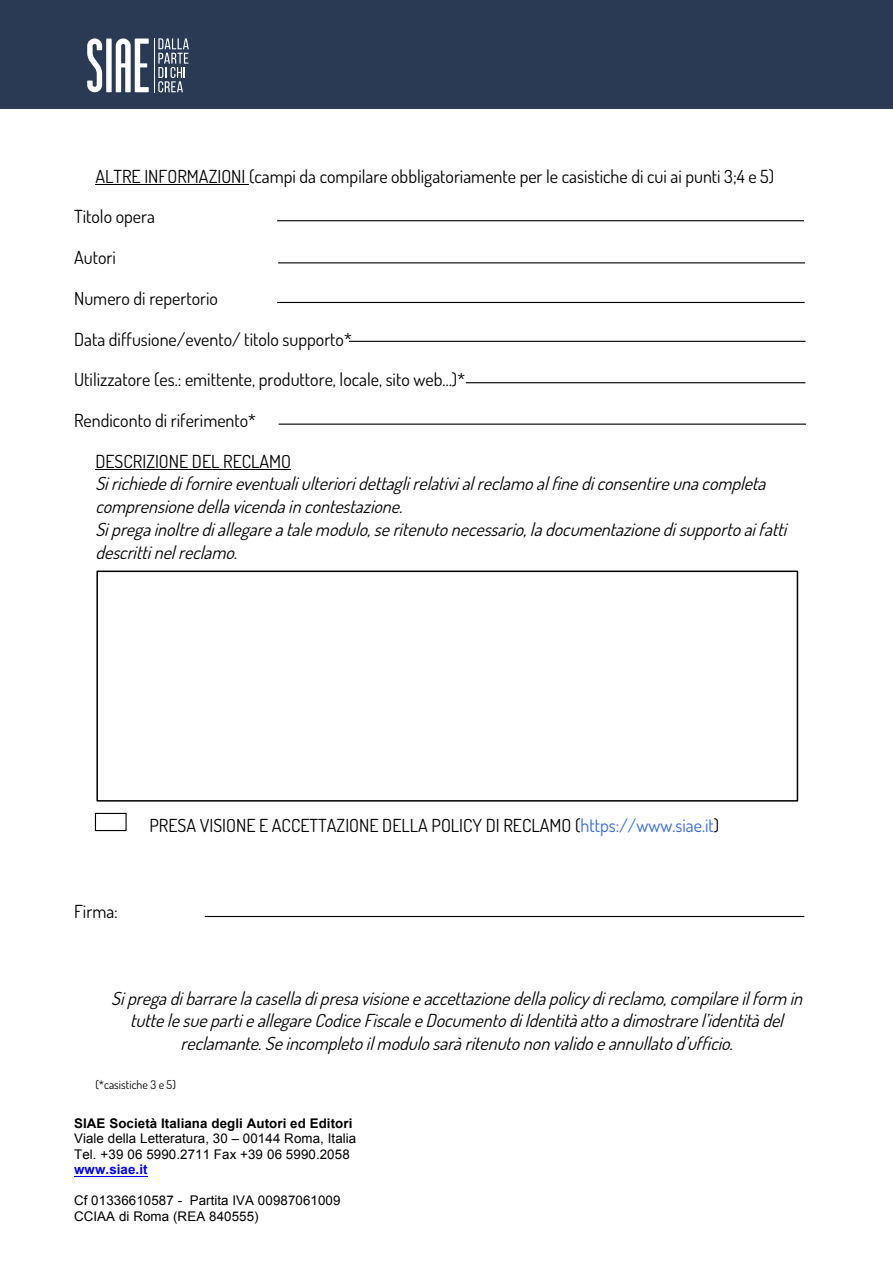
<style>
.page{position:relative;width:893px;height:1263px;background:#fff}
.page>*{position:absolute;margin:0;border:0;box-sizing:border-box;transform-origin:0 0}
.t1{font:italic 18px/22.8px "Dosis";color:#000}
.t2{font:18px "Dosis";color:#000}
.t3{font:13.35px/15.5px "Arial";letter-spacing:.01em;color:#000}
.t4{font:700 13.35px "Arial";letter-spacing:.01em;color:#000}
.t5{font:700 13.35px "Arial";letter-spacing:.01em;color:#00f}
.t6{font:11.85px "Dosis";letter-spacing:.005em;color:#000}
.s1{color:#36f}
</style>
<div class="page">
<hr style="left:74px;top:1176px;width:74px;height:1px;background:#00f">
<hr style="left:95px;top:184px;width:154px;height:1px;background:#000">
<hr style="left:95px;top:469px;width:196px;height:1px;background:#000">
<div style="left:96px;top:570px;width:702px;height:231px;border:2px solid #000"></div>
<img style="left:98px;top:577px;width:699px;height:217px">
<div style="left:95px;top:813px;width:32px;height:18px;border:1px solid #000"></div>
<hr style="left:205px;top:916px;width:599px;height:1px;background:#000">
<hr style="left:277px;top:220px;width:527px;height:1px;background:#000">
<hr style="left:277px;top:302px;width:528px;height:1px;background:#000">
<hr style="left:278px;top:262px;width:527px;height:1px;background:#000">
<hr style="left:466px;top:382px;width:339px;height:1px;background:#000">
<hr style="left:279px;top:424px;width:527px;height:1px;background:#000">
<hr style="left:349px;top:341px;width:456px;height:1px;background:#000">
<div style="left:0;top:0;width:893px;height:108px;background:#2a3a54"></div>
<div style="left:106px;top:39px;width:6px;height:53px;background:#fff"></div>
<svg style="left:116px;top:38px;width:33px;height:54px"></svg>
<svg style="left:87px;top:38px;width:15px;height:54px"></svg>
<svg style="left:158px;top:38px;width:31px;height:54px"></svg>
<hr style="left:154px;top:38px;width:1px;height:54px;background:#fff">
<p class="t2" style="left:95px;top:164px;width:680px">ALTRE INFORMAZIONI (campi da compilare obbligatoriamente per le casistiche di cui ai punti 3;4 e 5)</p>
<p class="t2" style="left:74px;top:205px;width:82px">Titolo opera</p>
<p class="t2" style="left:74px;top:245px;width:43px">Autori</p>
<p class="t2" style="left:74px;top:286px;width:145px">Numero di repertorio</p>
<p class="t2" style="left:74px;top:327px;width:279px">Data diffusione/evento/ titolo supporto*</p>
<p class="t2" style="left:74px;top:368px;width:393px">Utilizzatore (es.: emittente, produttore, locale, sito web…)*</p>
<p class="t2" style="left:74px;top:409px;width:183px">Rendiconto di riferimento*</p>
<p class="t2" style="left:95px;top:449px;width:197px">DESCRIZIONE DEL RECLAMO</p>
<p class="t1" style="left:95px;top:472px;width:698px">Sirichiededifornireeventualiulteriori dettaglirelativialreclamoalfinediconsentireunacompleta comprensionedellavicendaincontestazione.<br>Sipregainoltrediallegareatalemodulo,seritenutonecessario,ladocumentazionedisupportoaifatti descrittinelreclamo.</p>
<p class="t2" style="left:74px;top:900px;width:45px">Firma:</p>
<p class="t2" style="left:149px;top:813px;width:571px">PRESA VISIONE E ACCETTAZIONE DELLA POLICY DI RECLAMO (<span class="s1">https://www.siae.it</span>)</p>
<p class="t1" style="left:111px;top:986px;width:698px;text-align:center">Sipregadibarrarelacaselladipresavisioneeaccettazionedellapolicydireclamo,compilareilform in tuttelesuepartieallegareCodiceFiscaleeDocumentodiIdentitàattoadimostrarel’identitàdel reclamante.Seincompletoilmodulosaràritenutononvalidoeannullatod’ufficio.</p>
<p class="t6" style="left:95px;top:1077px;width:82px">(*casistiche 3 e 5)</p>
<p class="t4" style="left:74px;top:1114px;width:280px">SIAE Società Italiana degli Autori ed Editori</p>
<p class="t3" style="left:74px;top:1131px;width:284px">Viale della Letteratura, 30 – 00144 Roma, Italia<br>Tel. +39 06 5990.2711 Fax +39 06 5990.2058</p>
<p class="t5" style="left:74px;top:1160px;width:75px">www.siae.it</p>
<p class="t3" style="left:74px;top:1192px;width:268px;line-height:15.9px">Cf 01336610587 - Partita IVA 00987061009<br>CCIAA di Roma (REA 840555)</p>
</div>
